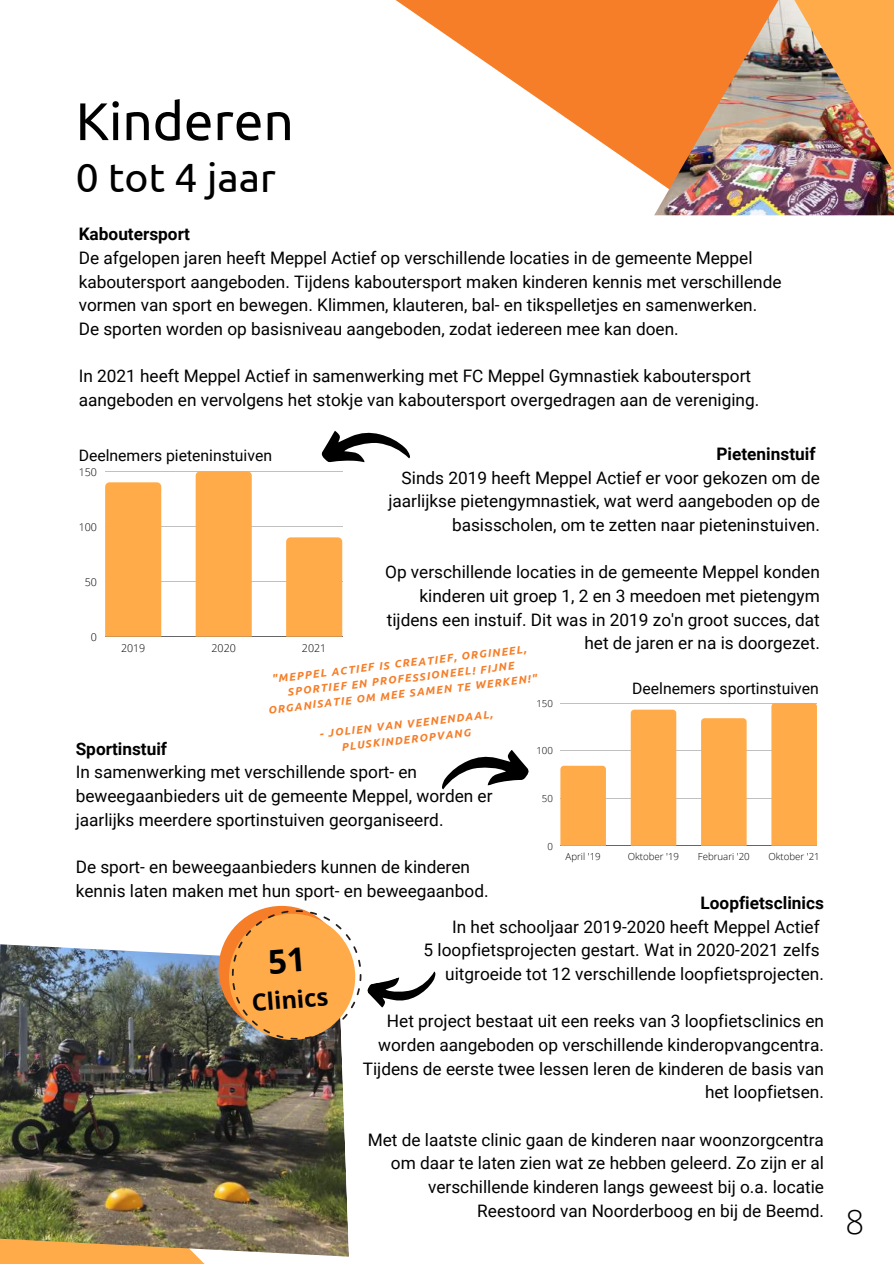
<style>
.page{position:relative;width:894px;height:1264px;background:#fff}
.page>*{position:absolute;margin:0;border:0;box-sizing:border-box;transform-origin:0 0}
.t1{font:52.8px "Ubuntu";color:#000}
.t2{font:40.8px "Ubuntu";color:#000}
.t3{font:300 33px "Open Sans";color:#000}
.t4{font:700 23.7px "Open Sans";color:#000}
.t5{font:17.25px/23.7px "Roboto";color:#000;text-align:right}
.t6{font:700 17.25px "Roboto";color:#000}
.t7{font:15.75px "Roboto";color:#000}
.t8{font:italic 700 10.95px/15.1px "Ubuntu";color:#f67e28;text-align:center}
.t9{font:300 10.65px "Open Sans";color:#000}
.t10{font:300 9.75px "Open Sans";color:#000}
</style>
<div class="page">
<svg style="left:0;top:1256px;width:349px;height:7px;fill:#ffab49"></svg>
<hr style="left:105px;top:471px;width:237px;height:1px;background:#000">
<hr style="left:105px;top:526px;width:237px;height:1px;background:#000">
<hr style="left:105px;top:581px;width:237px;height:1px;background:#000">
<hr style="left:105px;top:636px;width:237px;height:1px;background:#000">
<div style="left:105px;top:482px;width:56px;height:154px;background:#ffab49"></div>
<div style="left:195px;top:471px;width:57px;height:165px;background:#ffab49"></div>
<div style="left:286px;top:537px;width:56px;height:99px;background:#ffab49"></div>
<hr style="left:560px;top:703px;width:256px;height:1px;background:#000">
<hr style="left:560px;top:750px;width:256px;height:1px;background:#000">
<hr style="left:560px;top:798px;width:256px;height:1px;background:#000">
<hr style="left:560px;top:845px;width:256px;height:1px;background:#000">
<div style="left:560px;top:765px;width:45px;height:80px;background:#ffab49"></div>
<div style="left:630px;top:709px;width:46px;height:136px;background:#ffab49"></div>
<div style="left:701px;top:718px;width:45px;height:127px;background:#ffab49"></div>
<div style="left:771px;top:703px;width:45px;height:142px;background:#ffab49"></div>
<img style="left:0;top:944px;width:349px;height:312px">
<svg style="left:395px;top:0;width:259px;height:179px"></svg>
<img style="left:654px;top:0;width:239px;height:215px">
<svg style="left:442px;top:750px;width:87px;height:40px"></svg>
<svg style="left:321px;top:430px;width:89px;height:32px"></svg>
<svg style="left:218px;top:905px;width:127px;height:127px"></svg>
<svg style="left:232px;top:910px;width:204px;height:129px"></svg>
<h1 class="t1" style="left:76px;top:91px;width:219px">Kinderen</h1>
<h2 class="t2" style="left:76px;top:154px;width:202px">0 tot 4 jaar</h2>
<p class="t6" style="left:79px;top:224px;width:113px">Kaboutersport</p>
<p class="t5" style="left:79px;top:246px;width:704px;text-align:left">De afgelopen jaren heeft Meppel Actief op verschillende locaties in de gemeente Meppel kaboutersport aangeboden. Tijdens kaboutersport maken kinderen kennis met verschillende vormen van sport en bewegen. Klimmen, klauteren, bal- en tikspelletjes en samenwerken.<br>De sporten worden op basisniveau aangeboden, zodat iedereen mee kan doen.</p>
<p class="t5" style="left:79px;top:364px;width:681px;text-align:left">In 2021 heeft Meppel Actief in samenwerking met FC Meppel Gymnastiek kaboutersport aangeboden en vervolgens het stokje van kaboutersport overgedragen aan de vereniging.</p>
<p class="t6" style="left:716px;top:444px;width:101px">Pieteninstuif</p>
<p class="t5" style="left:388px;top:466px;width:433px">Sinds 2019 heeft Meppel Actief er voor gekozen om de jaarlijkse pietengymnastiek, wat werd aangeboden op de basisscholen, om te zetten naar pieteninstuiven.</p>
<p class="t5" style="left:385px;top:560px;width:436px">Op verschillende locaties in de gemeente Meppel konden kinderen uit groep 1, 2 en 3 meedoen met pietengym tijdens een instuif. Dit was in 2019 zo'n groot succes, dat het de jaren er na is doorgezet.</p>
<p class="t7" style="left:79px;top:446px;width:195px">Deelnemers pieteninstuiven</p>
<p class="t9" style="left:79px;top:464px;width:20px">150</p>
<p class="t9" style="left:79px;top:519px;width:20px">100</p>
<p class="t9" style="left:85px;top:574px;width:14px">50</p>
<p class="t9" style="left:91px;top:629px;width:8px">0</p>
<p class="t9" style="left:121px;top:640px;width:26px">2019</p>
<p class="t9" style="left:211px;top:640px;width:26px">2020</p>
<p class="t9" style="left:302px;top:640px;width:26px">2021</p>
<p class="t8" style="left:263px;top:672px;width:272px;rotate:-7deg">"MEPPEL ACTIEF IS CREATIEF, ORGINEEL,<br>SPORTIEF EN PROFESSIONEEL! FIJNE<br>ORGANISATIE OM MEE SAMEN TE WERKEN!"</p>
<p class="t8" style="left:318px;top:727px;width:176px;rotate:-7deg">- JOLIEN VAN VEENENDAAL,<br>PLUSKINDEROPVANG</p>
<p class="t7" style="left:632px;top:679px;width:188px">Deelnemers sportinstuiven</p>
<p class="t10" style="left:536px;top:696px;width:18px">150</p>
<p class="t6" style="left:76px;top:738px;width:93px">Sportinstuif</p>
<p class="t5" style="left:76px;top:760px;width:418px;text-align:left">In samenwerking met verschillende sport- en beweegaanbieders uit de gemeente Meppel, worden er jaarlijks meerdere sportinstuiven georganiseerd.</p>
<p class="t5" style="left:76px;top:855px;width:414px;text-align:left">De sport- en beweegaanbieders kunnen de kinderen kennis laten maken met hun sport- en beweegaanbod.</p>
<p class="t10" style="left:536px;top:744px;width:18px">100</p>
<p class="t10" style="left:542px;top:791px;width:13px">50</p>
<p class="t10" style="left:547px;top:839px;width:7px">0</p>
<p class="t10" style="left:565px;top:849px;width:37px">April '19</p>
<p class="t10" style="left:627px;top:849px;width:53px">Oktober '19</p>
<p class="t10" style="left:697px;top:849px;width:53px">Februari '20</p>
<p class="t10" style="left:768px;top:849px;width:53px">Oktober '21</p>
<p class="t6" style="left:700px;top:893px;width:125px">Loopfietsclinics</p>
<p class="t5" style="left:423px;top:915px;width:402px">In het schooljaar 2019-2020 heeft Meppel Actief<br>5 loopfietsprojecten gestart. Wat in 2020-2021 zelfs uitgroeide tot 12 verschillende loopfietsprojecten.</p>
<p class="t5" style="left:363px;top:1009px;width:462px">Het project bestaat uit een reeks van 3 loopfietsclinics en worden aangeboden op verschillende kinderopvangcentra.<br>Tijdens de eerste twee lessen leren de kinderen de basis van het loopfietsen.</p>
<p class="t5" style="left:367px;top:1127px;width:457px">Met de laatste clinic gaan de kinderen naar woonzorgcentra om daar te laten zien wat ze hebben geleerd. Zo zijn er al verschillende kinderen langs geweest bij o.a. locatie Reestoord van Noorderboog en bij de Beemd.</p>
<h3 class="t4" style="left:251px;top:985px;width:78px;rotate:-4deg">Clinics</h3>
<h3 class="t3" style="left:845px;top:1198px;width:20px">8</h3>
</div>
